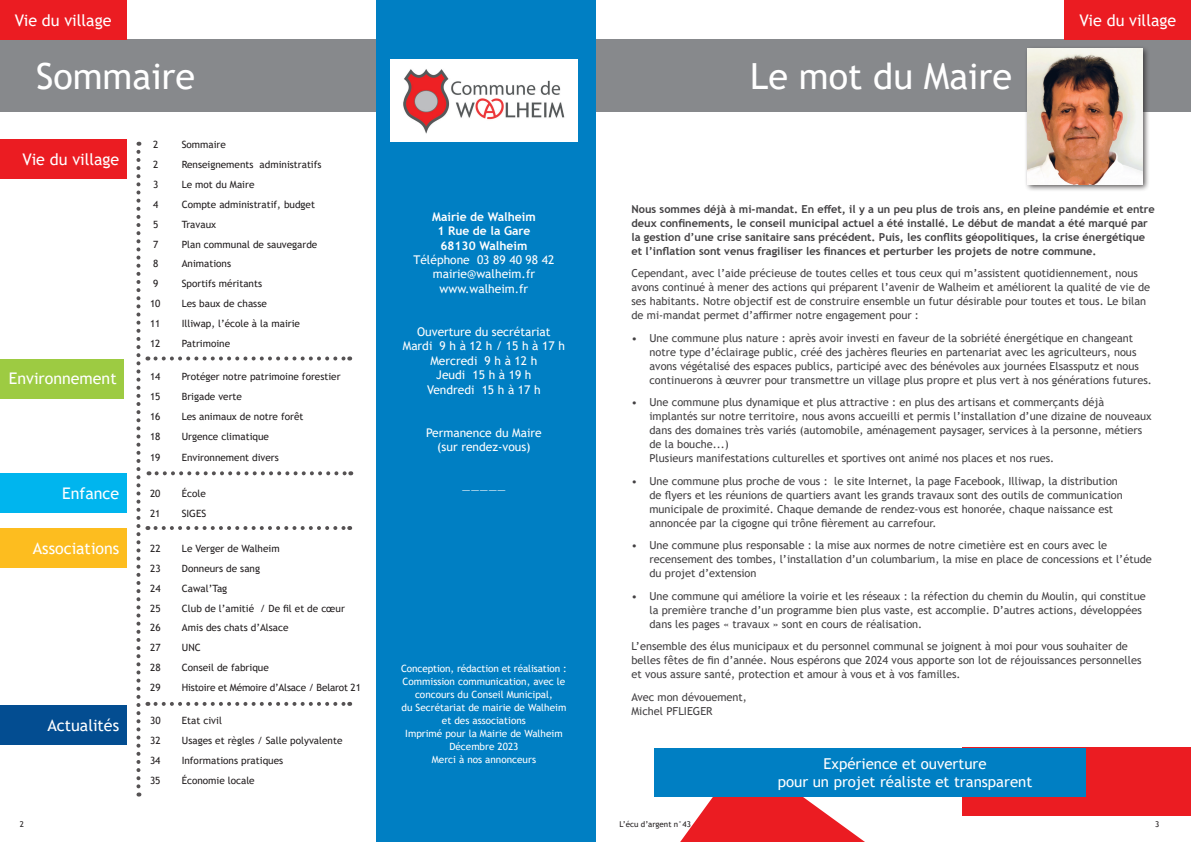
<style>
.page{position:relative;width:1191px;height:842px;background:#fff}
.page>*{position:absolute;margin:0;border:0;box-sizing:border-box;transform-origin:0 0}
.t1{font:36px "Trebuchet MS";color:#fff}
.t2{font:16px "Trebuchet MS";color:#fff}
.t3{font:15px/18px "Trebuchet MS";color:#fff;text-align:center}
.t4{font:12px/14.4px "Trebuchet MS";color:#fff;text-align:center}
.t5{font:700 12px/14.4px "Trebuchet MS";color:#fff;text-align:center}
.t6{font:11px/14px "Trebuchet MS";color:#434143}
.t7{font:700 11px/14px "Trebuchet MS";color:#434143}
.t8{font:10px "Trebuchet MS";color:#231f20}
.t9{font:10px/13px "Trebuchet MS";color:#fff;text-align:center}
.t10{font:10px "Trebuchet MS";letter-spacing:-.02em;color:#231f20}
.t11{font:8px "Trebuchet MS";color:#231f20}
</style>
<div class="page">
<div style="left:0;top:40px;width:1191px;height:72px;background:#87898c"></div>
<svg style="left:157px;top:471px;width:194px;height:4px"></svg>
<svg style="left:155px;top:526px;width:195px;height:4px"></svg>
<svg style="left:680px;top:796px;width:185px;height:46px"></svg>
<div style="left:962px;top:748px;width:229px;height:68px;background:#eb1c22"></div>
<div style="left:0;top:0;width:126px;height:40px;background:#eb1c22"></div>
<div style="left:1064px;top:0;width:127px;height:40px;background:#eb1c22"></div>
<div style="left:376px;top:0;width:219px;height:842px;background:#007fc3"></div>
<div style="left:0;top:473px;width:126px;height:40px;background:#00b5ee"></div>
<div style="left:0;top:528px;width:126px;height:40px;background:#fdbd1f"></div>
<div style="left:0;top:705px;width:126px;height:40px;background:#034d91"></div>
<div style="left:0;top:139px;width:126px;height:40px;background:#eb1c22"></div>
<div style="left:0;top:359px;width:123px;height:39px;background:#9dcb42"></div>
<svg style="left:136px;top:152px;width:4px;height:644px"></svg>
<svg style="left:155px;top:356px;width:195px;height:4px"></svg>
<svg style="left:155px;top:702px;width:195px;height:4px"></svg>
<div style="left:654px;top:748px;width:432px;height:48px;background:#007fc3"></div>
<img style="left:391px;top:59px;width:186px;height:83px">
<div style="left:1024px;top:45px;width:125px;height:147px;background:#231f20;opacity:.75"></div>
<img style="left:1028px;top:49px;width:114px;height:136px">
<h2 class="t2" style="left:15px;top:10px;width:98px">Vie du village</h2>
<h1 class="t1" style="left:36px;top:54px;width:161px">Sommaire</h1>
<h2 class="t2" style="left:23px;top:149px;width:98px">Vie du village</h2>
<h2 class="t2" style="left:9px;top:369px;width:109px">Environnement</h2>
<h2 class="t2" style="left:62px;top:483px;width:59px">Enfance</h2>
<h2 class="t2" style="left:33px;top:538px;width:88px">Associations</h2>
<h2 class="t2" style="left:47px;top:715px;width:73px">Actualités</h2>
<p class="t8" style="left:153px;top:139px;width:7px">2</p>
<p class="t8" style="left:182px;top:139px;width:46px">Sommaire</p>
<p class="t8" style="left:153px;top:158px;width:7px">2</p>
<p class="t8" style="left:182px;top:158px;width:141px">Renseignements administratifs</p>
<p class="t8" style="left:153px;top:178px;width:7px">3</p>
<p class="t8" style="left:182px;top:178px;width:74px">Le mot du Maire</p>
<p class="t8" style="left:153px;top:198px;width:7px">4</p>
<p class="t8" style="left:182px;top:198px;width:135px">Compte administratif, budget</p>
<p class="t8" style="left:153px;top:218px;width:7px">5</p>
<p class="t8" style="left:182px;top:218px;width:36px">Travaux</p>
<p class="t8" style="left:153px;top:238px;width:7px">7</p>
<p class="t8" style="left:182px;top:238px;width:137px">Plan communal de sauvegarde</p>
<p class="t8" style="left:153px;top:258px;width:7px">8</p>
<p class="t8" style="left:182px;top:258px;width:51px">Animations</p>
<p class="t8" style="left:153px;top:277px;width:7px">9</p>
<p class="t8" style="left:182px;top:277px;width:82px">Sportifs méritants</p>
<p class="t8" style="left:150px;top:297px;width:12px">10</p>
<p class="t8" style="left:182px;top:297px;width:87px">Les baux de chasse</p>
<p class="t8" style="left:150px;top:317px;width:12px">11</p>
<p class="t8" style="left:182px;top:317px;width:120px">Illiwap, l’école à la mairie</p>
<p class="t8" style="left:150px;top:337px;width:12px">12</p>
<p class="t8" style="left:182px;top:337px;width:50px">Patrimoine</p>
<p class="t8" style="left:150px;top:370px;width:12px">14</p>
<p class="t8" style="left:182px;top:370px;width:160px">Protéger notre patrimoine forestier</p>
<p class="t8" style="left:150px;top:390px;width:12px">15</p>
<p class="t8" style="left:182px;top:390px;width:62px">Brigade verte</p>
<p class="t8" style="left:150px;top:410px;width:12px">16</p>
<p class="t8" style="left:182px;top:410px;width:123px">Les animaux de notre forêt</p>
<p class="t8" style="left:150px;top:430px;width:12px">18</p>
<p class="t8" style="left:182px;top:430px;width:89px">Urgence climatique</p>
<p class="t8" style="left:150px;top:451px;width:12px">19</p>
<p class="t8" style="left:182px;top:451px;width:99px">Environnement divers</p>
<p class="t8" style="left:150px;top:487px;width:12px">20</p>
<p class="t8" style="left:182px;top:487px;width:26px">École</p>
<p class="t8" style="left:150px;top:507px;width:12px">21</p>
<p class="t8" style="left:182px;top:507px;width:26px">SIGES</p>
<p class="t8" style="left:150px;top:542px;width:12px">22</p>
<p class="t8" style="left:182px;top:542px;width:99px">Le Verger de Walheim</p>
<p class="t8" style="left:150px;top:562px;width:12px">23</p>
<p class="t8" style="left:182px;top:562px;width:80px">Donneurs de sang</p>
<p class="t8" style="left:150px;top:582px;width:12px">24</p>
<p class="t8" style="left:182px;top:582px;width:47px">Cawal’Tag</p>
<p class="t8" style="left:150px;top:602px;width:12px">25</p>
<p class="t8" style="left:182px;top:602px;width:164px">Club de l’amitié / De fil et de cœur</p>
<p class="t8" style="left:150px;top:622px;width:12px">26</p>
<p class="t8" style="left:182px;top:622px;width:108px">Amis des chats d’Alsace</p>
<p class="t8" style="left:150px;top:641px;width:12px">27</p>
<p class="t8" style="left:182px;top:641px;width:20px">UNC</p>
<p class="t8" style="left:150px;top:661px;width:12px">28</p>
<p class="t8" style="left:182px;top:661px;width:88px">Conseil de fabrique</p>
<p class="t8" style="left:150px;top:681px;width:12px">29</p>
<p class="t10" style="left:182px;top:681px;width:181px">Histoire et Mémoire d’Alsace / Belarot 21</p>
<p class="t8" style="left:150px;top:714px;width:12px">30</p>
<p class="t8" style="left:182px;top:714px;width:42px">Etat civil</p>
<p class="t8" style="left:150px;top:734px;width:12px">32</p>
<p class="t8" style="left:182px;top:734px;width:162px">Usages et règles / Salle polyvalente</p>
<p class="t8" style="left:150px;top:754px;width:12px">34</p>
<p class="t8" style="left:182px;top:754px;width:103px">Informations pratiques</p>
<p class="t8" style="left:150px;top:774px;width:12px">35</p>
<p class="t8" style="left:182px;top:774px;width:75px">Économie locale</p>
<p class="t5" style="left:432px;top:209px;width:105px">Mairie de Walheim<br>1 Rue de la Gare<br>68130 Walheim</p>
<p class="t4" style="left:413px;top:252px;width:142px">Téléphone 03 89 40 98 42 mairie@walheim.fr www.walheim.fr</p>
<p class="t4" style="left:403px;top:324px;width:164px">Ouverture du secrétariat<br>Mardi 9 h à 12 h / 15 h à 17 h<br>Mercredi 9 h à 12 h<br>Jeudi 15 h à 19 h<br>Vendredi 15 h à 17 h</p>
<p class="t4" style="left:426px;top:425px;width:117px">Permanence du Maire (sur rendez-vous)</p>
<p class="t4" style="left:462px;top:483px;width:46px">—————</p>
<p class="t9" style="left:401px;top:662px;width:167px">Conception, rédaction et réalisation :<br>Commission communication, avec le concours du Conseil Municipal,<br>du Secrétariat de mairie de Walheim et des associations<br>Imprimé pour la Mairie de Walheim<br>Décembre 2023<br>Merci à nos annonceurs</p>
<h1 class="t1" style="left:750px;top:54px;width:263px">Le mot du Maire</h1>
<h2 class="t2" style="left:1079px;top:10px;width:98px">Vie du village</h2>
<p class="t7" style="left:631px;top:202px;width:525px">Nous sommes déjà à mi-mandat. En effet, il y a un peu plus de trois ans, en pleine pandémie et entre deux confinements, le conseil municipal actuel a été installé. Le début de mandat a été marqué par la gestion d’une crise sanitaire sans précédent. Puis, les conflits géopolitiques, la crise énergétique et l’inflation sont venus fragiliser les finances et perturber les projets de notre commune.</p>
<p class="t6" style="left:631px;top:266px;width:520px">Cependant, avec l’aide précieuse de toutes celles et tous ceux qui m’assistent quotidiennement, nous avons continué à mener des actions qui préparent l’avenir de Walheim et améliorent la qualité de vie de ses habitants. Notre objectif est de construire ensemble un futur désirable pour toutes et tous. Le bilan de mi-mandat permet d’affirmer notre engagement pour :</p>
<p class="t6" style="left:649px;top:331px;width:504px;text-indent:-18px">• Une commune plus nature : après avoir investi en faveur de la sobriété énergétique en changeant notre type d’éclairage public, créé des jachères fleuries en partenariat avec les agriculteurs, nous avons végétalisé des espaces publics, participé avec des bénévoles aux journées Elsassputz et nous continuerons à œuvrer pour transmettre un village plus propre et plus vert à nos générations futures.</p>
<p class="t6" style="left:649px;top:395px;width:504px;text-indent:-18px">• Une commune plus dynamique et plus attractive : en plus des artisans et commerçants déjà implantés sur notre territoire, nous avons accueilli et permis l’installation d’une dizaine de nouveaux dans des domaines très variés (automobile, aménagement paysager, services à la personne, métiers de la bouche...)<br>Plusieurs manifestations culturelles et sportives ont animé nos places et nos rues.</p>
<p class="t6" style="left:649px;top:474px;width:475px;text-indent:-18px">• Une commune plus proche de vous : le site Internet, la page Facebook, Illiwap, la distribution de flyers et les réunions de quartiers avant les grands travaux sont des outils de communication municipale de proximité. Chaque demande de rendez-vous est honorée, chaque naissance est annoncée par la cigogne qui trône fièrement au carrefour.</p>
<p class="t6" style="left:649px;top:538px;width:504px;text-indent:-18px">• Une commune plus responsable : la mise aux normes de notre cimetière est en cours avec le recensement des tombes, l’installation d’un columbarium, la mise en place de concessions et l’étude du projet d’extension</p>
<p class="t6" style="left:649px;top:589px;width:497px;text-indent:-18px">• Une commune qui améliore la voirie et les réseaux : la réfection du chemin du Moulin, qui constitue la première tranche d’un programme bien plus vaste, est accomplie. D’autres actions, développées dans les pages « travaux » sont en cours de réalisation.</p>
<p class="t6" style="left:631px;top:639px;width:511px">L’ensemble des élus municipaux et du personnel communal se joignent à moi pour vous souhaiter de belles fêtes de fin d’année. Nous espérons que 2024 vous apporte son lot de réjouissances personnelles et vous assure santé, protection et amour à vous et à vos familles.</p>
<p class="t6" style="left:631px;top:690px;width:117px">Avec mon dévouement,<br>Michel PFLIEGER</p>
<h3 class="t3" style="left:778px;top:754px;width:256px">Expérience et ouverture<br>pour un projet réaliste et transparent</h3>
<p class="t11" style="left:20px;top:819px;width:6px">2</p>
<p class="t11" style="left:619px;top:819px;width:123px">L’écu d’argent n°43 - 2023 / 2024</p>
<p class="t11" style="left:1155px;top:819px;width:6px">3</p>
</div>
